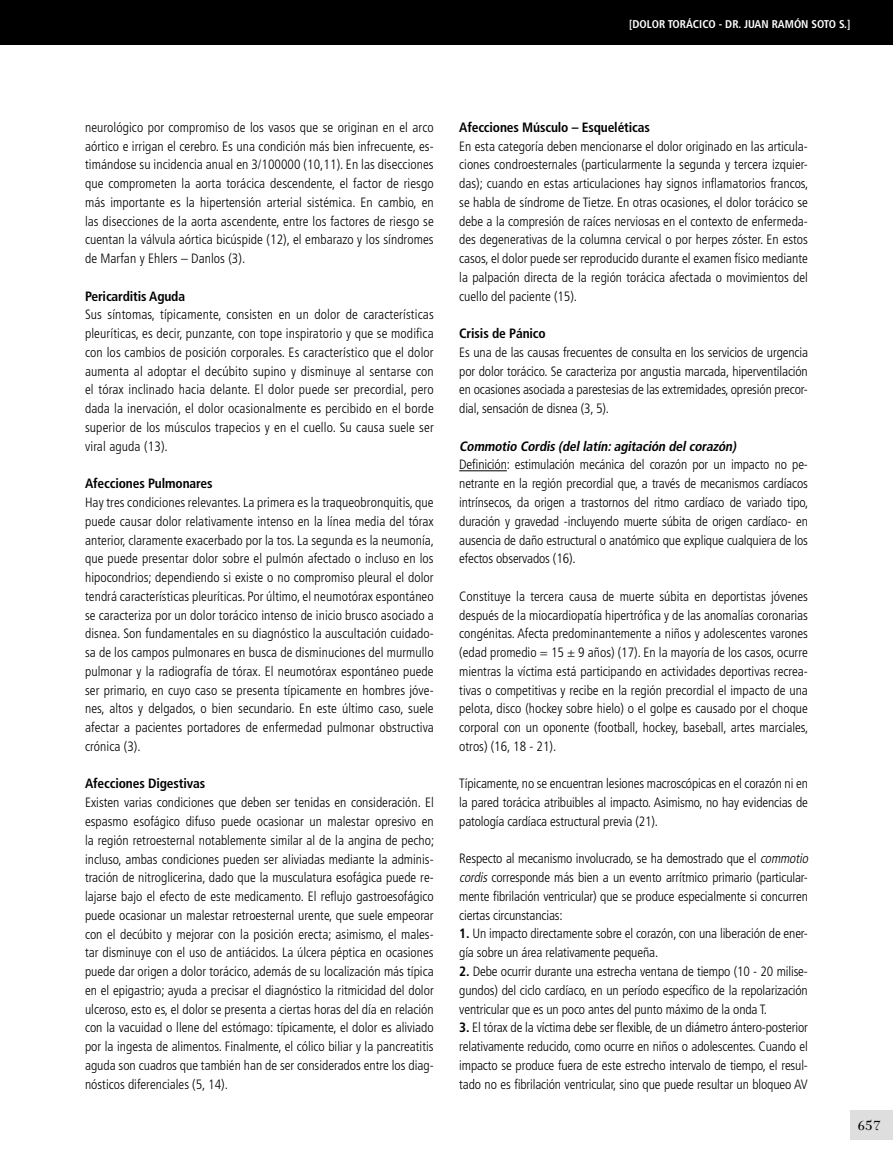
<style>
.page{position:relative;width:893px;height:1170px;background:#fff}
.page>*{position:absolute;margin:0;border:0;box-sizing:border-box;transform-origin:0 0}
.t1{font:19.5px "Filosofia Grand Caps";color:#000;scale:1.1 1}
.t2{font:300 condensed 13.5px/18.8px "Frutiger";letter-spacing:-.01em;color:#000;text-align:justify}
.t3{font:700 condensed 13.5px "Frutiger";letter-spacing:-.01em;color:#000}
.t4{font:italic 700 condensed 13.5px "Frutiger";color:#000}
.t5{font:700 condensed 11.25px "Frutiger";color:#fff}
.s1{font-style:italic}
.s2{font-weight:700}
</style>
<div class="page">
<div style="left:850px;top:1110px;width:43px;height:30px;background:#dfdedf"></div>
<div style="left:0;top:0;width:893px;height:44px;background:#000"></div>
<hr style="left:459px;top:470px;width:48px;height:1px;background:#000">
<p class="t5" style="left:629px;top:17px;width:18px">[Dolor</p>
<p class="t5" style="left:668px;top:17px;width:7px">torácico</p>
<p class="t5" style="left:719px;top:17px;width:75px">- Dr. Juan Ramón</p>
<p class="t5" style="left:811px;top:17px;width:13px">Soto</p>
<p class="t5" style="left:839px;top:17px;width:13px">S.]</p>
<p class="t2" style="left:85px;top:118px;width:350px">neurológico por compromiso de los vasos que se originan en el arco aórtico e irrigan el cerebro. Es una condición más bien infrecuente, es&shy;timándose su incidencia anual en 3/100000 (10,11). En las disecciones que comprometen la aorta torácica descendente, el factor de riesgo más importante es la hipertensión arterial sistémica. En cambio, en las disecciones de la aorta ascendente, entre los factores de riesgo se cuentan la válvula aórtica bicúspide (12), el embarazo y los síndromes de Marfan y Ehlers – Danlos (3).</p>
<p class="t3" style="left:85px;top:288px;width:102px">Pericarditis Aguda</p>
<p class="t2" style="left:85px;top:305px;width:350px">Sus síntomas, típicamente, consisten en un dolor de características pleuríticas, es decir, punzante, con tope inspiratorio y que se modifica con los cambios de posición corporales. Es característico que el dolor aumenta al adoptar el decúbito supino y disminuye al sentarse con el tórax inclinado hacia delante. El dolor puede ser precordial, pero dada la inervación, el dolor ocasionalmente es percibido en el borde superior de los músculos trapecios y en el cuello. Su causa suele ser viral aguda (13).</p>
<p class="t3" style="left:85px;top:475px;width:129px">Afecciones Pulmonares</p>
<p class="t2" style="left:85px;top:493px;width:351px">Hay tres condiciones relevantes. La primera es la traqueobronquitis, que puede causar dolor relativamente intenso en la línea media del tórax anterior, claramente exacerbado por la tos. La segunda es la neumonía, que puede presentar dolor sobre el pulmón afectado o incluso en los hipocondrios; dependiendo si existe o no compromiso pleural el dolor tendrá características pleuríticas. Por último, el neumotórax espontáneo se caracteriza por un dolor torácico intenso de inicio brusco asociado a disnea. Son fundamentales en su diagnóstico la auscultación cuidado&shy;sa de los campos pulmonares en busca de disminuciones del murmullo pulmonar y la radiografía de tórax. El neumotórax espontáneo puede ser primario, en cuyo caso se presenta típicamente en hombres jóve&shy;nes, altos y delgados, o bien secundario. En este último caso, suele afectar a pacientes portadores de enfermedad pulmonar obstructiva crónica (3).</p>
<p class="t3" style="left:85px;top:775px;width:122px">Afecciones Digestivas</p>
<p class="t2" style="left:85px;top:793px;width:351px">Existen varias condiciones que deben ser tenidas en consideración. El espasmo esofágico difuso puede ocasionar un malestar opresivo en la región retroesternal notablemente similar al de la angina de pecho; incluso, ambas condiciones pueden ser aliviadas mediante la adminis&shy;tración de nitroglicerina, dado que la musculatura esofágica puede re&shy;lajarse bajo el efecto de este medicamento. El reflujo gastroesofágico puede ocasionar un malestar retroesternal urente, que suele empeorar con el decúbito y mejorar con la posición erecta; asimismo, el males&shy;tar disminuye con el uso de antiácidos. La úlcera péptica en ocasiones puede dar origen a dolor torácico, además de su localización más típica en el epigastrio; ayuda a precisar el diagnóstico la ritmicidad del dolor ulceroso, esto es, el dolor se presenta a ciertas horas del día en relación con la vacuidad o llene del estómago: típicamente, el dolor es aliviado por la ingesta de alimentos. Finalmente, el cólico biliar y la pancreatitis aguda son cuadros que también han de ser considerados entre los diag&shy;nósticos diferenciales (5, 14).</p>
<p class="t3" style="left:459px;top:119px;width:192px">Afecciones Músculo – Esqueléticas</p>
<p class="t2" style="left:459px;top:137px;width:351px">En esta categoría deben mencionarse el dolor originado en las articula&shy;ciones condroesternales (particularmente la segunda y tercera izquier&shy;das); cuando en estas articulaciones hay signos inflamatorios francos, se habla de síndrome de Tietze. En otras ocasiones, el dolor torácico se debe a la compresión de raíces nerviosas en el contexto de enfermeda&shy;des degenerativas de la columna cervical o por herpes zóster. En estos casos, el dolor puede ser reproducido durante el examen físico mediante la palpación directa de la región torácica afectada o movimientos del cuello del paciente (15).</p>
<p class="t3" style="left:459px;top:325px;width:88px">Crisis de Pánico</p>
<p class="t2" style="left:459px;top:343px;width:350px">Es una de las causas frecuentes de consulta en los servicios de urgencia por dolor torácico. Se caracteriza por angustia marcada, hiperventilación en ocasiones asociada a parestesias de las extremidades, opresión precor&shy;dial, sensación de disnea (3, 5).</p>
<p class="t4" style="left:459px;top:438px;width:281px">Commotio Cordis(dellatín:agitación delcorazón)</p>
<p class="t2" style="left:459px;top:455px;width:351px">Definición: estimulación mecánica del corazón por un impacto no pe&shy;netrante en la región precordial que, a través de mecanismos cardíacos intrínsecos, da origen a trastornos del ritmo cardíaco de variado tipo, duración y gravedad -incluyendo muerte súbita de origen cardíaco- en ausencia de daño estructural o anatómico que explique cualquiera de los efectos observados (16).</p>
<p class="t2" style="left:459px;top:587px;width:351px">Constituye la tercera causa de muerte súbita en deportistas jóvenes después de la miocardiopatía hipertrófica y de las anomalías coronarias congénitas. Afecta predominantemente a niños y adolescentes varones (edad promedio = 15 ± 9 años) (17). En la mayoría de los casos, ocurre mientras la víctima está participando en actividades deportivas recrea&shy;tivas o competitivas y recibe en la región precordial el impacto de una pelota, disco (hockey sobre hielo) o el golpe es causado por el choque corporal con un oponente (football, hockey, baseball, artes marciales, otros) (16, 18 - 21).</p>
<p class="t2" style="left:459px;top:774px;width:350px">Típicamente, no se encuentran lesiones macroscópicas en el corazón ni en la pared torácica atribuibles al impacto. Asimismo, no hay evidencias de patología cardíaca estructural previa (21).</p>
<p class="t2" style="left:459px;top:849px;width:353px;text-align:left">Respecto al mecanismo involucrado, se ha demostrado que el <span class="s1">commotio cordis</span> corresponde más bien a un evento arrítmico primario (particular&shy;mente fibrilación ventricular) que se produce especialmente si concurren ciertas circunstancias:</p>
<p class="t2" style="left:459px;top:924px;width:350px"><span class="s2">1.</span> Un impacto directamente sobre el corazón, con una liberación de ener&shy;gía sobre un área relativamente pequeña.</p>
<p class="t2" style="left:459px;top:962px;width:350px"><span class="s2">2.</span> Debe ocurrir durante una estrecha ventana de tiempo (10 - 20 milise&shy;gundos) del ciclo cardíaco, en un período específico de la repolarización ventricular que es un poco antes del punto máximo de la onda T.</p>
<p class="t2" style="left:459px;top:1018px;width:350px"><span class="s2">3.</span> El tórax de la víctima debe ser flexible, de un diámetro ántero-posterior relativamente reducido, como ocurre en niños o adolescentes. Cuando el impacto se produce fuera de este estrecho intervalo de tiempo, el resul&shy;tado no es fibrilación ventricular, sino que puede resultar un bloqueo AV</p>
<h1 class="t1" style="left:857px;top:1113px;width:23px">657</h1>
</div>
